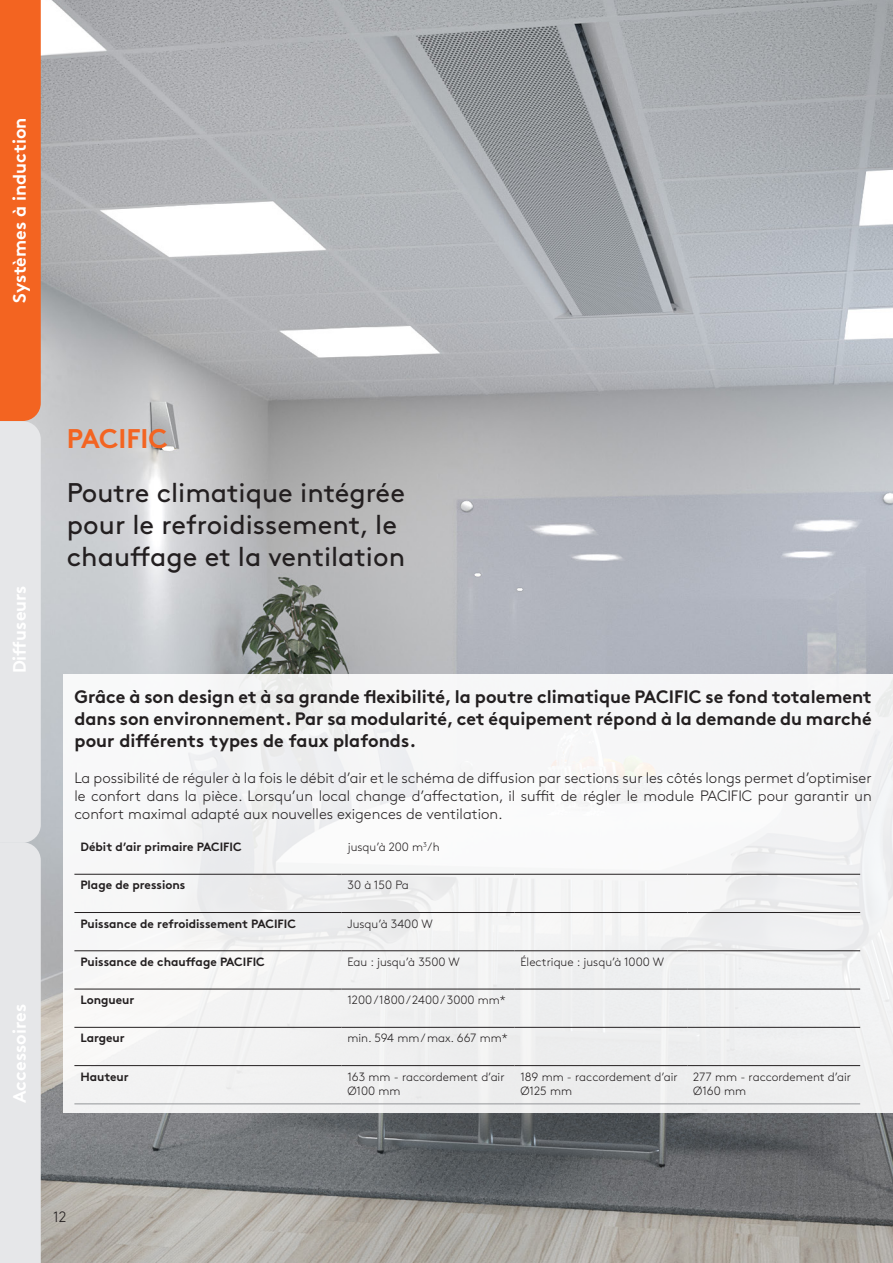
<style>
.page{position:relative;width:893px;height:1263px;background:#fff}
.page>*{position:absolute;margin:0;border:0;box-sizing:border-box;transform-origin:0 0}
.t1{font:27px/32.4px "Swegon Brown";color:#231f20}
.t2{font:700 27px "Swegon Brown";color:#f36421}
.t3{font:700 18px/21.6px "Swegon Brown";color:#231f20;text-align:justify}
.t4{font:700 18px "Swegon Brown";color:#fff}
.t5{font:300 15px/18px "Swegon Brown";color:#231f20;text-align:justify}
.t6{font:300 12px/14.4px "Swegon Brown";color:#231f20}
.t7{font:700 12px "Swegon Brown";color:#231f20}
</style>
<div class="page">
<img style="left:41px;top:0;width:852px;height:1263px">
<svg style="left:0;top:0;width:41px;height:1263px;background:#e9bba6"></svg>
<div style="left:63px;top:674px;width:830px;height:438px;background:#f4f4f4"></div>
<hr style="left:74px;top:1103px;width:267px;height:1px;background:#939598">
<hr style="left:341px;top:1103px;width:173px;height:1px;background:#939598">
<hr style="left:514px;top:1103px;width:173px;height:1px;background:#939598">
<hr style="left:687px;top:1103px;width:173px;height:1px;background:#939598">
<hr style="left:74px;top:874px;width:267px;height:1px;background:#231f20">
<hr style="left:341px;top:874px;width:173px;height:1px;background:#231f20">
<hr style="left:514px;top:874px;width:173px;height:1px;background:#231f20">
<hr style="left:687px;top:874px;width:173px;height:1px;background:#231f20">
<hr style="left:74px;top:912px;width:267px;height:1px;background:#231f20">
<hr style="left:341px;top:912px;width:173px;height:1px;background:#231f20">
<hr style="left:514px;top:912px;width:173px;height:1px;background:#231f20">
<hr style="left:687px;top:912px;width:173px;height:1px;background:#231f20">
<hr style="left:74px;top:950px;width:267px;height:1px;background:#231f20">
<hr style="left:341px;top:950px;width:173px;height:1px;background:#231f20">
<hr style="left:514px;top:950px;width:173px;height:1px;background:#231f20">
<hr style="left:687px;top:950px;width:173px;height:1px;background:#231f20">
<hr style="left:74px;top:989px;width:267px;height:1px;background:#231f20">
<hr style="left:341px;top:989px;width:173px;height:1px;background:#231f20">
<hr style="left:514px;top:989px;width:173px;height:1px;background:#231f20">
<hr style="left:687px;top:989px;width:173px;height:1px;background:#231f20">
<hr style="left:74px;top:1027px;width:267px;height:1px;background:#231f20">
<hr style="left:341px;top:1027px;width:173px;height:1px;background:#231f20">
<hr style="left:514px;top:1027px;width:173px;height:1px;background:#231f20">
<hr style="left:687px;top:1027px;width:173px;height:1px;background:#231f20">
<hr style="left:74px;top:1065px;width:267px;height:1px;background:#231f20">
<hr style="left:341px;top:1065px;width:173px;height:1px;background:#231f20">
<hr style="left:514px;top:1065px;width:173px;height:1px;background:#231f20">
<hr style="left:687px;top:1065px;width:173px;height:1px;background:#231f20">
<p class="t4" style="left:5px;top:303px;width:187px;rotate:-90deg">Systèmes à induction</p>
<p class="t4" style="left:5px;top:673px;width:90px;rotate:-90deg">Diffuseurs</p>
<p class="t4" style="left:5px;top:1103px;width:100px;rotate:-90deg">Accessoires</p>
<h1 class="t2" style="left:67px;top:416px;width:102px">PACIFIC</h1>
<h1 class="t1" style="left:67px;top:474px;width:340px">Poutre climatique intégrée pour le refroidissement, le chauffage et la ventilation</h1>
<p class="t3" style="left:74px;top:684px;width:799px">Grâce à son design et à sa grande flexibilité, la poutre climatique PACIFIC se fond totalement dans son environnement. Par sa modularité, cet équipement répond à la demande du marché pour différents types de faux plafonds.</p>
<p class="t5" style="left:74px;top:767px;width:799px">La possibilité de réguler à la fois le débit d’air et le schéma de diffusion par sections sur les côtés longs permet d’optimiser le confort dans la pièce. Lorsqu’un local change d’affectation, il suffit de régler le module PACIFIC pour garantir un confort maximal adapté aux nouvelles exigences de ventilation.</p>
<p class="t7" style="left:80px;top:837px;width:163px">Débit d’air primaire PACIFIC</p>
<p class="t6" style="left:347px;top:839px;width:94px">jusqu’à 200 m<sup>3</sup>/h</p>
<p class="t7" style="left:80px;top:875px;width:106px">Plage de pressions</p>
<p class="t6" style="left:347px;top:877px;width:63px">30 à 150 Pa</p>
<p class="t7" style="left:80px;top:913px;width:217px">Puissance de refroidissement PACIFIC</p>
<p class="t6" style="left:347px;top:915px;width:87px">Jusqu’à 3400 W</p>
<p class="t7" style="left:80px;top:952px;width:186px">Puissance de chauffage PACIFIC</p>
<p class="t6" style="left:347px;top:953px;width:114px">Eau : jusqu’à 3500 W</p>
<p class="t6" style="left:520px;top:953px;width:145px">Électrique : jusqu’à 1000 W</p>
<p class="t7" style="left:80px;top:990px;width:56px">Longueur</p>
<p class="t6" style="left:347px;top:992px;width:160px">1200 / 1800 / 2400 / 3000 mm*</p>
<p class="t7" style="left:80px;top:1028px;width:46px">Largeur</p>
<p class="t6" style="left:347px;top:1030px;width:162px">min. 594 mm / max. 667 mm*</p>
<p class="t7" style="left:80px;top:1067px;width:50px">Hauteur</p>
<p class="t6" style="left:347px;top:1068px;width:159px">163 mm - raccordement d’air<br>Ø100 mm</p>
<p class="t6" style="left:520px;top:1068px;width:159px">189 mm - raccordement d’air<br>Ø125 mm</p>
<p class="t6" style="left:693px;top:1068px;width:159px">277 mm - raccordement d’air<br>Ø160 mm</p>
<p class="t5" style="left:53px;top:1207px;width:15px">12</p>
</div>
